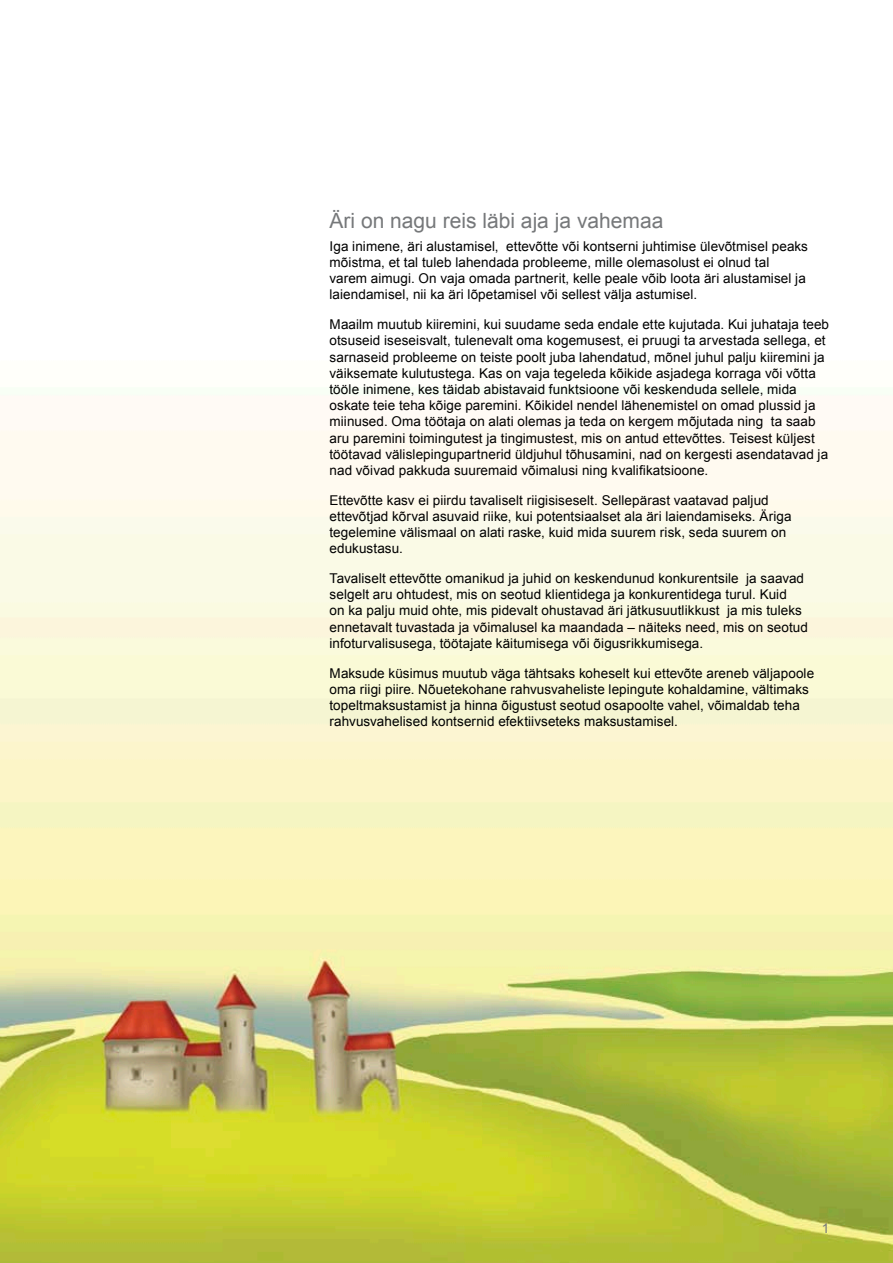
<style>
.page{position:relative;width:893px;height:1263px;background:#fff}
.page>*{position:absolute;margin:0;border:0;box-sizing:border-box;transform-origin:0 0}
.t1{font:21px "Arial";color:#76787a}
.t2{font:13.5px/16.2px "Arial";letter-spacing:.005em;color:#000}
.t3{font:13.5px "Arial";color:#76787a}
</style>
<div class="page">
<img style="left:0;top:430px;width:893px;height:833px">
<h1 class="t1" style="left:330px;top:207px;width:335px">Äri on nagu reis läbi aja ja vahemaa</h1>
<p class="t2" style="left:330px;top:238px;width:480px">Iga inimene, äri alustamisel, ettevõtte või kontserni juhtimise ülevõtmisel peaks mõistma, et tal tuleb lahendada probleeme, mille olemasolust ei olnud tal varem aimugi. On vaja omada partnerit, kelle peale võib loota äri alustamisel ja laiendamisel, nii ka äri lõpetamisel või sellest välja astumisel.</p>
<p class="t2" style="left:330px;top:316px;width:501px">Maailm muutub kiiremini, kui suudame seda endale ette kujutada. Kui juhataja teeb otsuseid iseseisvalt, tulenevalt oma kogemusest, ei pruugi ta arvestada sellega, et sarnaseid probleeme on teiste poolt juba lahendatud, mõnel juhul palju kiiremini ja väiksemate kulutustega. Kas on vaja tegeleda kõikide asjadega korraga või võtta tööle inimene, kes täidab abistavaid funktsioone või keskenduda sellele, mida oskate teie teha kõige paremini. Kõikidel nendel lähenemistel on omad plussid ja miinused. Oma töötaja on alati olemas ja teda on kergem mõjutada ning ta saab aru paremini toimingutest ja tingimustest, mis on antud ettevõttes. Teisest küljest töötavad välislepingupartnerid üldjuhul tõhusamini, nad on kergesti asendatavad ja nad võivad pakkuda suuremaid võimalusi ning kvalifikatsioone.</p>
<p class="t2" style="left:330px;top:492px;width:464px">Ettevõtte kasv ei piirdu tavaliselt riigisiseselt. Sellepärast vaatavad paljud ettevõtjad kõrval asuvaid riike, kui potentsiaalset ala äri laiendamiseks. Äriga tegelemine välismaal on alati raske, kuid mida suurem risk, seda suurem on edukustasu.</p>
<p class="t2" style="left:330px;top:570px;width:480px">Tavaliselt ettevõtte omanikud ja juhid on keskendunud konkurentsile ja saavad selgelt aru ohtudest, mis on seotud klientidega ja konkurentidega turul. Kuid<br>on ka palju muid ohte, mis pidevalt ohustavad äri jätkusuutlikkust ja mis tuleks ennetavalt tuvastada ja võimalusel ka maandada – näiteks need, mis on seotud infoturvalisusega, töötajate käitumisega või õigusrikkumisega.</p>
<p class="t2" style="left:330px;top:665px;width:486px">Maksude küsimus muutub väga tähtsaks koheselt kui ettevõte areneb väljapoole oma riigi piire. Nõuetekohane rahvusvaheliste lepingute kohaldamine, vältimaks topeltmaksustamist ja hinna õigustust seotud osapoolte vahel, võimaldab teha rahvusvahelised kontsernid efektiivseteks maksustamisel.</p>
<p class="t3" style="left:822px;top:1219px;width:9px">3</p>
<p class="t3" style="left:822px;top:1219px;width:9px">1</p>
</div>
